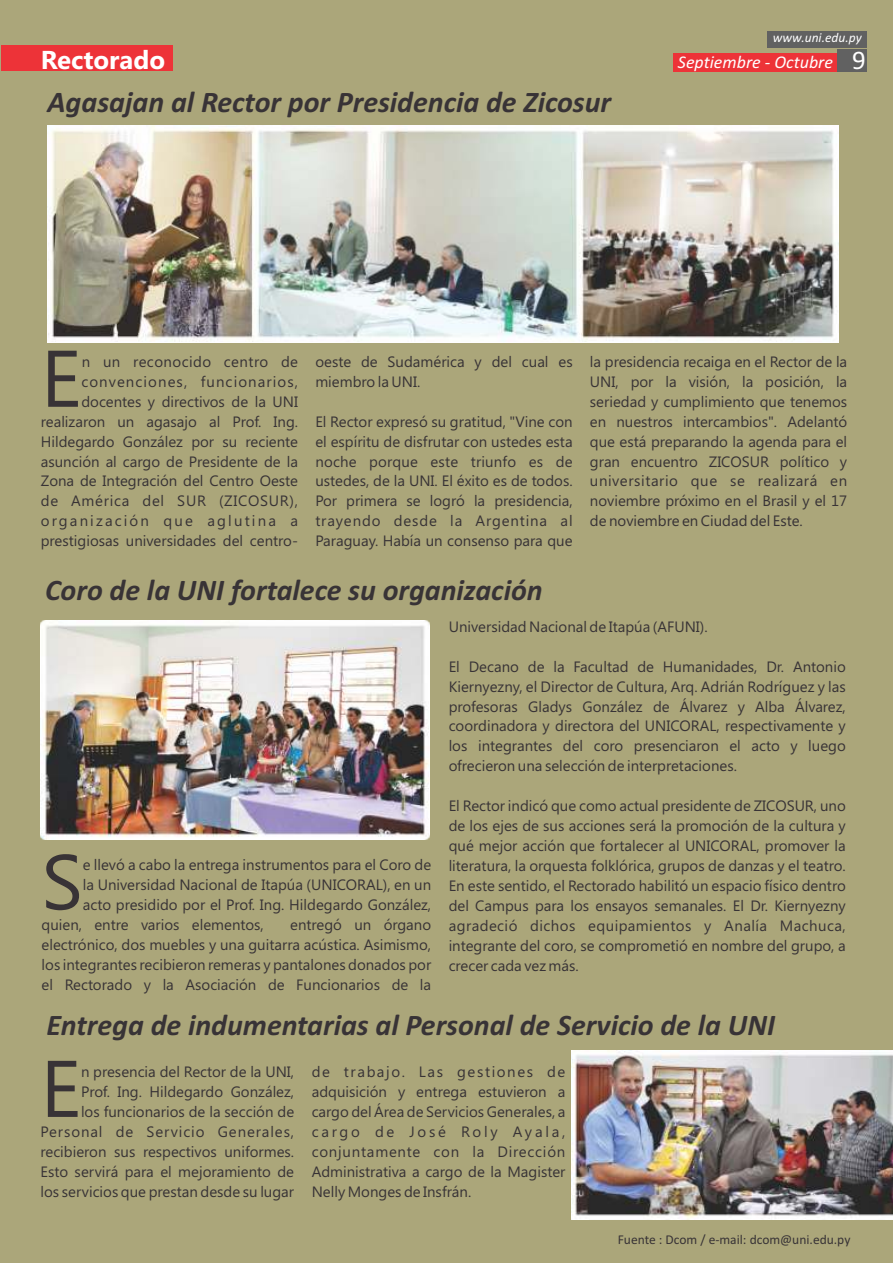
<style>
.page{position:relative;width:893px;height:1263px;background:#aba67a}
.page>*{position:absolute;margin:0;border:0;box-sizing:border-box;transform-origin:0 0}
.t1{font:80.1px "Segoe UI";color:#383336}
.t2{font:77.55px "Segoe UI";color:#383336}
.t3{font:italic 700 30px "Calibri";color:#383336}
.t4{font:27px "Calibri";color:#fff}
.t5{font:700 25.8px "Segoe UI";color:#fff}
.t6{font:italic 18px "Calibri";color:#fff}
.t7{font:15px/20px "Segoe UI";color:#383336;text-align:justify}
.t8{font:15px "Segoe UI";letter-spacing:.06em;color:#383336}
.t9{font:15px "Segoe UI";letter-spacing:.07em;color:#383336}
.t10{font:13.5px "Calibri";color:#383336}
.t11{font:italic 13.5px "Calibri";color:#fff}
</style>
<div class="page">
<div style="left:673px;top:53px;width:193px;height:18px;background:#ed3338"></div>
<div style="left:837px;top:49px;width:29px;height:22px;background:#616161"></div>
<div style="left:766px;top:31px;width:100px;height:16px;background:#616161"></div>
<div style="left:1px;top:46px;width:171px;height:25px;background:#ed3338"></div>
<img style="left:47px;top:126px;width:791px;height:217px">
<img style="left:40px;top:620px;width:390px;height:220px">
<img style="left:572px;top:1050px;width:321px;height:169px">
<p class="t11" style="left:773px;top:32px;width:90px">www.uni.edu.py</p>
<h3 class="t5" style="left:41px;top:50px;width:126px">Rectorado</h3>
<p class="t6" style="left:678px;top:54px;width:157px">Septiembre - Octubre</p>
<h3 class="t3" style="left:47px;top:90px;width:565px">Agasajan al Rector por Presidencia de Zicosur</h3>
<h3 class="t4" style="left:852px;top:49px;width:15px">9</h3>
<h1 class="t1" style="left:41px;top:348px;width:42px">E</h1>
<p class="t7" style="left:82px;top:353px;width:767px">n un reconocido centro de oeste de Sudamérica y del cual es la presidencia recaiga en el Rector de la</p>
<p class="t9" style="left:81px;top:376px;width:340px">convenciones, funcionarios, miembro la UNI.</p>
<p class="t7" style="left:590px;top:373px;width:259px">UNI, por la visión, la posición, la</p>
<p class="t7" style="left:81px;top:393px;width:218px">docentes y directivos de la UNI</p>
<p class="t7" style="left:41px;top:393px;width:808px;text-align:left;text-indent:549px">seriedad y cumplimiento que tenemos realizaron un agasajo al Prof. Ing. El Rector expresó su gratitud, "Vine con en nuestros intercambios". Adelantó Hildegardo González por su reciente el espíritu de disfrutar con ustedes esta que está preparando la agenda para el asunción al cargo de Presidente de la noche porque este triunfo es de gran encuentro ZICOSUR político y Zona de Integración del Centro Oeste ustedes, de la UNI. El éxito es de todos. universitario que se realizará en de América del SUR (ZICOSUR), Por primera se logró la presidencia, noviembre próximo en el Brasil y el 17 organización que aglutina a trayendo desde la Argentina al de noviembre en Ciudad del Este. prestigiosas universidades del centro- Paraguay. Había un consenso para que</p>
<h3 class="t3" style="left:45px;top:577px;width:499px">Coro de la UNI fortalece su organización</h3>
<p class="t7" style="left:449px;top:618px;width:260px">Universidad Nacional de Itapúa (AFUNI).</p>
<p class="t7" style="left:449px;top:658px;width:399px">El Decano de la Facultad de Humanidades, Dr. Antonio Kiernyezny, el Director de Cultura, Arq. Adrián Rodríguez y las profesoras Gladys González de Álvarez y Alba Álvarez, coordinadora y directora del UNICORAL, respectivamente y los integrantes del coro presenciaron el acto y luego ofrecieron una selección de interpretaciones.</p>
<p class="t7" style="left:449px;top:797px;width:399px">El Rector indicó que como actual presidente de ZICOSUR, uno de los ejes de sus acciones será la promoción de la cultura y qué mejor acción que fortalecer al UNICORAL, promover la literatura, la orquesta folklórica, grupos de danzas y el teatro.<br>En este sentido, el Rectorado habilitó un espacio físico dentro del Campus para los ensayos semanales. El Dr. Kiernyezny agradeció dichos equipamientos y Analía Machuca, integrante del coro, se comprometió en nombre del grupo, a crecer cada vez más.</p>
<h2 class="t2" style="left:42px;top:853px;width:43px">S</h2>
<p class="t7" style="left:83px;top:856px;width:350px">e llevó a cabo la entrega instrumentos para el Coro de</p>
<p class="t7" style="left:83px;top:876px;width:350px">la Universidad Nacional de Itapúa (UNICORAL), en un</p>
<p class="t7" style="left:83px;top:896px;width:350px">acto presidido por el Prof. Ing. Hildegardo González,</p>
<p class="t7" style="left:42px;top:916px;width:224px">quien, entre varios elementos,</p>
<p class="t7" style="left:42px;top:916px;width:391px;text-indent:249px">entregó un órgano electrónico, dos muebles y una guitarra acústica. Asimismo, los integrantes recibieron remeras y pantalones donados por el Rectorado y la Asociación de Funcionarios de la</p>
<h3 class="t3" style="left:46px;top:1013px;width:730px">Entrega de indumentarias al Personal de Servicio de la UNI</h3>
<h1 class="t1" style="left:40px;top:1058px;width:42px">E</h1>
<p class="t7" style="left:81px;top:1063px;width:486px">n presencia del Rector de la UNI, de trabajo. Las gestiones de</p>
<p class="t7" style="left:81px;top:1083px;width:486px">Prof. Ing. Hildegardo González, adquisición y entrega estuvieron a</p>
<p class="t7" style="left:81px;top:1103px;width:486px">los funcionarios de la sección de cargo del Área de Servicios Generales, a</p>
<p class="t8" style="left:40px;top:1126px;width:526px">Personal de Servicio Generales, cargo de José Roly Ayala,</p>
<p class="t7" style="left:40px;top:1143px;width:526px">recibieron sus respectivos uniformes. conjuntamente con la Dirección</p>
<p class="t7" style="left:40px;top:1163px;width:526px">Esto servirá para el mejoramiento de Administrativa a cargo de la Magister</p>
<p class="t7" style="left:40px;top:1183px;width:432px">los servicios que prestan desde su lugar Nelly Monges de Insfrán.</p>
<p class="t10" style="left:618px;top:1233px;width:234px">Fuente : Dcom / e-mail: dcom@uni.edu.py</p>
</div>
